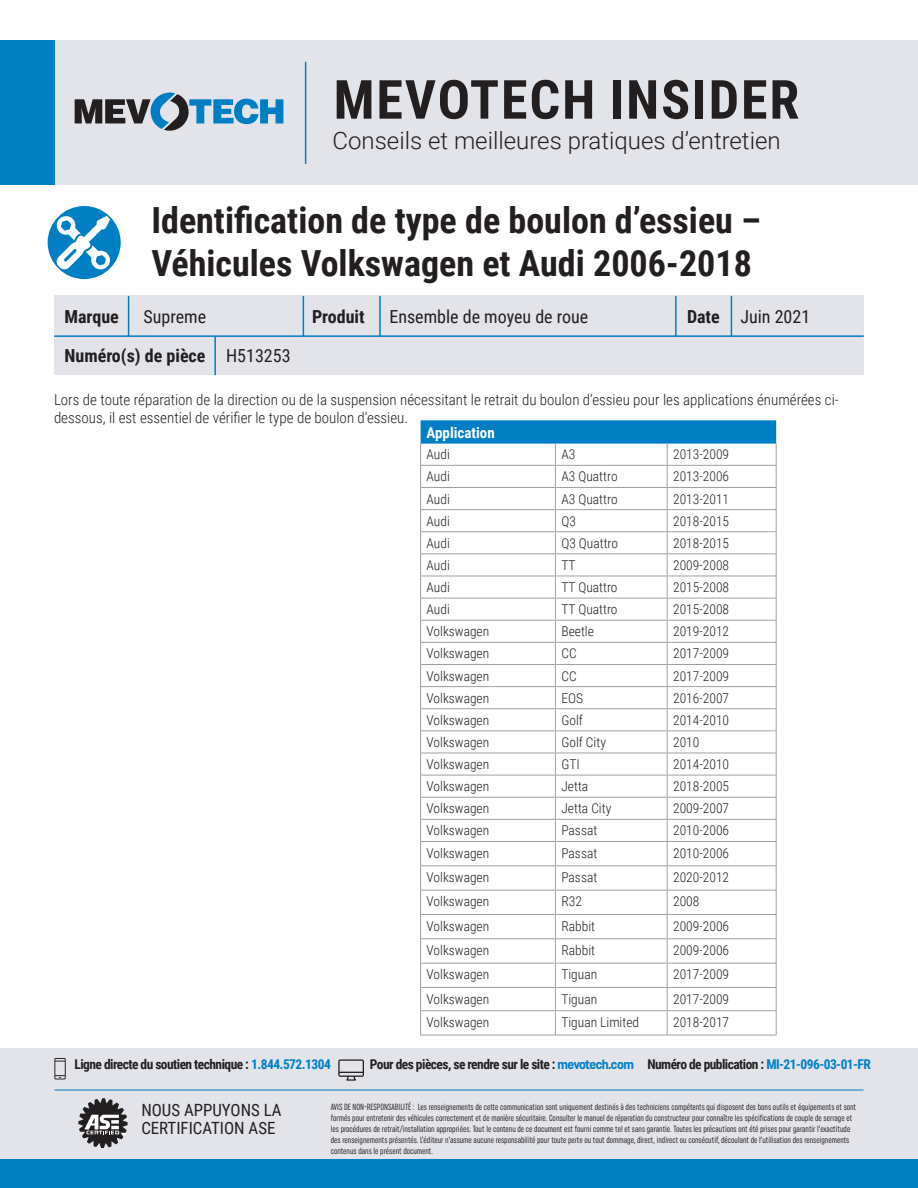
<style>
.page{position:relative;width:918px;height:1188px;background:#fff}
.page>*{position:absolute;margin:0;border:0;box-sizing:border-box;transform-origin:0 0}
.t1{font:700 54px "Roboto Condensed";letter-spacing:.035em;color:#231f20}
.t2{font:700 36px/43.2px "Roboto Condensed";color:#231f20}
.t3{font:300 24px "Roboto";color:#231f20}
.t4{font:18px "Roboto Condensed";color:#231f20}
.t5{font:700 18px "Roboto Condensed";color:#231f20}
.t6{font:16.8px "Roboto Condensed";color:#231f20}
.Basic_Body{font:300 15px/18px "Roboto Condensed";color:#231f20}
.Basic_Body-2{font:700 15px "Roboto Condensed";color:#fff}
.Basic_Body-3{font:300 13.5px "Roboto Condensed";color:#231f20}
.t7{font:700 13.5px "Roboto Condensed";letter-spacing:-.04em;color:#231f20}
.t8{font:extra-condensed 9px/10.8px "Uniform";color:#231f20}
.s1{font-weight:700}
.s2{font-weight:400}
.s3{color:#007ec4}
.s4{font-family:"Uniform Condensed";color:#007ec4}
</style>
<div class="page">
<svg style="left:420px;top:420px;width:357px;height:615px"></svg>
<hr style="left:420px;top:1035px;width:135px;height:1px;background:#9d9fa2">
<hr style="left:555px;top:1035px;width:112px;height:1px;background:#9d9fa2">
<hr style="left:667px;top:1035px;width:110px;height:1px;background:#9d9fa2">
<div style="left:54px;top:296px;width:810px;height:79px;background:#e2e4e9"></div>
<hr style="left:303px;top:297px;width:1px;height:39px;background:#007ec4">
<hr style="left:675px;top:297px;width:2px;height:39px;background:#007ec4">
<hr style="left:379px;top:297px;width:2px;height:39px;background:#007ec4">
<hr style="left:731px;top:297px;width:1px;height:39px;background:#007ec4">
<hr style="left:128px;top:297px;width:1px;height:39px;background:#007ec4">
<hr style="left:55px;top:335px;width:808px;height:2px;background:#007ec4">
<hr style="left:214px;top:337px;width:2px;height:38px;background:#007ec4">
<div style="left:0;top:1049px;width:918px;height:139px;background:#e2e4e9"></div>
<div style="left:0;top:1160px;width:918px;height:28px;background:#007ec4"></div>
<svg style="left:78px;top:1098px;width:50px;height:50px"></svg>
<svg style="left:54px;top:1058px;width:12px;height:21px"></svg>
<svg style="left:338px;top:1059px;width:26px;height:22px"></svg>
<hr style="left:55px;top:1090px;width:808px;height:1px;background:#007ec4">
<div style="left:45px;top:40px;width:873px;height:145px;background:#e2e4e9"></div>
<div style="left:0;top:40px;width:54px;height:145px;background:#007ec4"></div>
<svg style="left:75px;top:93px;width:208px;height:38px"></svg>
<hr style="left:305px;top:62px;width:1px;height:101px;background:#007ec4">
<div style="left:48px;top:206px;width:73px;height:73px;background:#007ec4;border-radius:50%"></div>
<svg style="left:56px;top:215px;width:54px;height:54px"></svg>
<p class="t1" style="left:334px;top:62px;width:467px">MEVOTECH INSIDER</p>
<p class="t3" style="left:333px;top:123px;width:450px">Conseils et meilleures pratiques d’entretien</p>
<p class="t2" style="left:151px;top:197px;width:611px">Identification de type de boulon d’essieu –<br>Véhicules Volkswagen et Audi 2006-2018</p>
<p class="t5" style="left:64px;top:304px;width:56px">Marque</p>
<p class="t4" style="left:144px;top:304px;width:64px">Supreme</p>
<p class="t5" style="left:312px;top:304px;width:54px">Produit</p>
<p class="t4" style="left:389px;top:304px;width:200px">Ensemble de moyeu de roue</p>
<p class="t4" style="left:687px;top:304px;width:125px"><span class="s1">Date</span> Juin 2021</p>
<p class="t5" style="left:64px;top:343px;width:228px">Numéro(s) de pièce <span class="s2">H513253</span></p>
<p class="Basic_Body" style="left:54px;top:391px;width:786px">Lors de toute réparation de la direction ou de la suspension nécessitant le retrait du boulon d’essieu pour les applications énumérées ci&shy;dessous, il est essentiel de vérifier le type de boulon d’essieu.</p>
<p class="Basic_Body-2" style="left:427px;top:422px;width:70px">Application</p>
<p class="Basic_Body-3" style="left:427px;top:445px;width:25px">Audi</p>
<p class="Basic_Body-3" style="left:561px;top:445px;width:15px">A3</p>
<p class="Basic_Body-3" style="left:673px;top:445px;width:57px">2013-2009</p>
<p class="Basic_Body-3" style="left:427px;top:467px;width:25px">Audi</p>
<p class="Basic_Body-3" style="left:561px;top:467px;width:58px">A3 Quattro</p>
<p class="Basic_Body-3" style="left:673px;top:467px;width:57px">2013-2006</p>
<p class="Basic_Body-3" style="left:427px;top:489px;width:25px">Audi</p>
<p class="Basic_Body-3" style="left:561px;top:489px;width:58px">A3 Quattro</p>
<p class="Basic_Body-3" style="left:673px;top:489px;width:57px">2013-2011</p>
<p class="Basic_Body-3" style="left:427px;top:511px;width:25px">Audi</p>
<p class="Basic_Body-3" style="left:561px;top:511px;width:16px">Q3</p>
<p class="Basic_Body-3" style="left:673px;top:511px;width:57px">2018-2015</p>
<p class="Basic_Body-3" style="left:427px;top:534px;width:25px">Audi</p>
<p class="Basic_Body-3" style="left:561px;top:534px;width:58px">Q3 Quattro</p>
<p class="Basic_Body-3" style="left:673px;top:534px;width:57px">2018-2015</p>
<p class="Basic_Body-3" style="left:427px;top:556px;width:25px">Audi</p>
<p class="Basic_Body-3" style="left:561px;top:556px;width:16px">TT</p>
<p class="Basic_Body-3" style="left:673px;top:556px;width:57px">2009-2008</p>
<p class="Basic_Body-3" style="left:427px;top:578px;width:25px">Audi</p>
<p class="Basic_Body-3" style="left:561px;top:578px;width:58px">TT Quattro</p>
<p class="Basic_Body-3" style="left:673px;top:578px;width:57px">2015-2008</p>
<p class="Basic_Body-3" style="left:427px;top:600px;width:25px">Audi</p>
<p class="Basic_Body-3" style="left:561px;top:600px;width:58px">TT Quattro</p>
<p class="Basic_Body-3" style="left:673px;top:600px;width:57px">2015-2008</p>
<p class="Basic_Body-3" style="left:427px;top:622px;width:64px">Volkswagen</p>
<p class="Basic_Body-3" style="left:561px;top:622px;width:34px">Beetle</p>
<p class="Basic_Body-3" style="left:673px;top:622px;width:57px">2019-2012</p>
<p class="Basic_Body-3" style="left:427px;top:644px;width:64px">Volkswagen</p>
<p class="Basic_Body-3" style="left:561px;top:644px;width:17px">CC</p>
<p class="Basic_Body-3" style="left:673px;top:644px;width:57px">2017-2009</p>
<p class="Basic_Body-3" style="left:427px;top:666px;width:64px">Volkswagen</p>
<p class="Basic_Body-3" style="left:561px;top:666px;width:17px">CC</p>
<p class="Basic_Body-3" style="left:673px;top:666px;width:57px">2017-2009</p>
<p class="Basic_Body-3" style="left:427px;top:688px;width:64px">Volkswagen</p>
<p class="Basic_Body-3" style="left:561px;top:688px;width:23px">EOS</p>
<p class="Basic_Body-3" style="left:673px;top:688px;width:57px">2016-2007</p>
<p class="Basic_Body-3" style="left:427px;top:711px;width:64px">Volkswagen</p>
<p class="Basic_Body-3" style="left:561px;top:711px;width:23px">Golf</p>
<p class="Basic_Body-3" style="left:673px;top:711px;width:57px">2014-2010</p>
<p class="Basic_Body-3" style="left:427px;top:733px;width:64px">Volkswagen</p>
<p class="Basic_Body-3" style="left:561px;top:733px;width:46px">Golf City</p>
<p class="Basic_Body-3" style="left:673px;top:733px;width:28px">2010</p>
<p class="Basic_Body-3" style="left:427px;top:755px;width:64px">Volkswagen</p>
<p class="Basic_Body-3" style="left:561px;top:755px;width:20px">GTI</p>
<p class="Basic_Body-3" style="left:673px;top:755px;width:57px">2014-2010</p>
<p class="Basic_Body-3" style="left:427px;top:777px;width:64px">Volkswagen</p>
<p class="Basic_Body-3" style="left:561px;top:777px;width:28px">Jetta</p>
<p class="Basic_Body-3" style="left:673px;top:777px;width:57px">2018-2005</p>
<p class="Basic_Body-3" style="left:427px;top:799px;width:64px">Volkswagen</p>
<p class="Basic_Body-3" style="left:561px;top:799px;width:51px">Jetta City</p>
<p class="Basic_Body-3" style="left:673px;top:799px;width:57px">2009-2007</p>
<p class="Basic_Body-3" style="left:427px;top:821px;width:64px">Volkswagen</p>
<p class="Basic_Body-3" style="left:561px;top:821px;width:37px">Passat</p>
<p class="Basic_Body-3" style="left:673px;top:821px;width:57px">2010-2006</p>
<p class="Basic_Body-3" style="left:427px;top:843px;width:64px">Volkswagen</p>
<p class="Basic_Body-3" style="left:561px;top:843px;width:37px">Passat</p>
<p class="Basic_Body-3" style="left:673px;top:843px;width:57px">2010-2006</p>
<p class="Basic_Body-3" style="left:427px;top:868px;width:64px">Volkswagen</p>
<p class="Basic_Body-3" style="left:561px;top:868px;width:37px">Passat</p>
<p class="Basic_Body-3" style="left:673px;top:868px;width:57px">2020-2012</p>
<p class="Basic_Body-3" style="left:427px;top:892px;width:64px">Volkswagen</p>
<p class="Basic_Body-3" style="left:561px;top:892px;width:22px">R32</p>
<p class="Basic_Body-3" style="left:673px;top:892px;width:28px">2008</p>
<p class="Basic_Body-3" style="left:427px;top:916px;width:64px">Volkswagen</p>
<p class="Basic_Body-3" style="left:561px;top:916px;width:35px">Rabbit</p>
<p class="Basic_Body-3" style="left:673px;top:916px;width:57px">2009-2006</p>
<p class="Basic_Body-3" style="left:427px;top:941px;width:64px">Volkswagen</p>
<p class="Basic_Body-3" style="left:561px;top:941px;width:35px">Rabbit</p>
<p class="Basic_Body-3" style="left:673px;top:941px;width:57px">2009-2006</p>
<p class="Basic_Body-3" style="left:427px;top:965px;width:64px">Volkswagen</p>
<p class="Basic_Body-3" style="left:561px;top:965px;width:37px">Tiguan</p>
<p class="Basic_Body-3" style="left:673px;top:965px;width:57px">2017-2009</p>
<p class="Basic_Body-3" style="left:427px;top:989px;width:64px">Volkswagen</p>
<p class="Basic_Body-3" style="left:561px;top:989px;width:37px">Tiguan</p>
<p class="Basic_Body-3" style="left:673px;top:989px;width:57px">2017-2009</p>
<p class="Basic_Body-3" style="left:427px;top:1013px;width:64px">Volkswagen</p>
<p class="Basic_Body-3" style="left:561px;top:1013px;width:79px">Tiguan Limited</p>
<p class="Basic_Body-3" style="left:673px;top:1013px;width:57px">2018-2017</p>
<p class="t7" style="left:74px;top:1055px;width:258px">Ligne directe du soutien technique : <span class="s3">1.844.572.1304</span></p>
<p class="t7" style="left:370px;top:1055px;width:503px">Pour des pièces, se rendre sur le site : <span class="s4">mevotech.com</span> Numéro de publication : <span class="s3">MI-21-096-03-01-FR</span></p>
<p class="t6" style="left:141px;top:1098px;width:142px">NOUS APPUYONS LA</p>
<p class="t6" style="left:141px;top:1116px;width:136px">CERTIFICATION ASE</p>
<p class="t8" style="left:331px;top:1102px;width:527px">AVIS DE NON-RESPONSABILITÉ : Les renseignements de cette communication sont uniquement destinés à des techniciens compétents qui disposent des bons outils et équipements et sont formés pour entretenir des véhicules correctement et de manière sécuritaire. Consulter le manuel de réparation du constructeur pour connaître les spécifications de couple de serrage et les procédures de retrait/installation appropriées. Tout le contenu de ce document est fourni comme tel et sans garantie. Toutes les précautions ont été prises pour garantir l’exactitude des renseignements présentés. L’éditeur n’assume aucune responsabilité pour toute perte ou tout dommage, direct, indirect ou consécutif, découlant de l’utilisation des renseignements contenus dans le présent document.</p>
</div>
